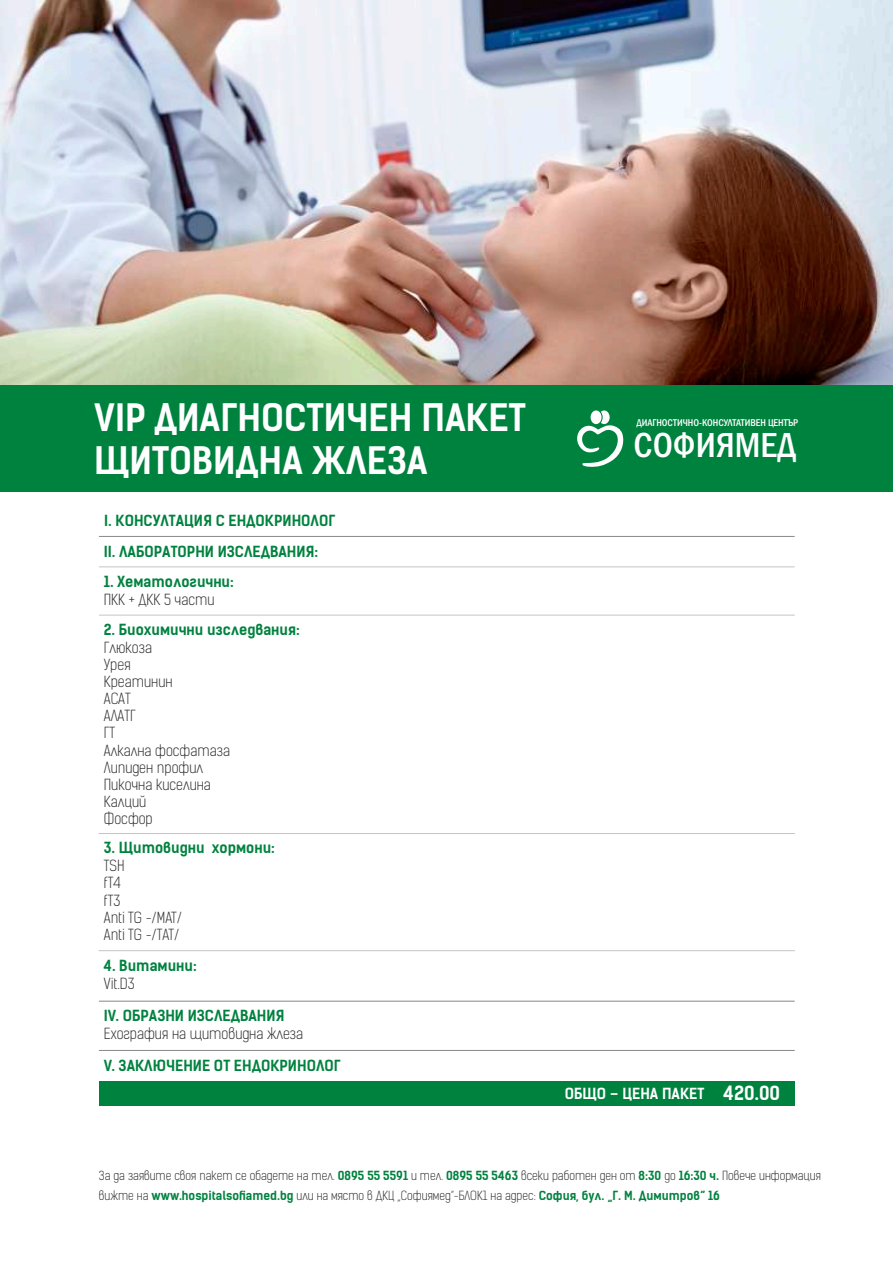
<style>
.page{position:relative;width:893px;height:1263px;background:#fff}
.page>*{position:absolute;margin:0;border:0;box-sizing:border-box;transform-origin:0 0}
.t1{font:36px/43.2px "Kelson Sans Bold BG";color:#fefefe}
.t2{font:500 condensed 36px "Franklin Gothic";color:#fefefe}
.t3{font:14.55px "Kelson Sans Bold BG";color:#00823f}
.t4{font:14.55px/17.1px "Kelson Sans Light BG";color:#2a2a29}
.t5{font:14.55px "Kelson Sans Bold BG";color:#fefefe}
.t6{font:12px "Kelson Sans Light BG";color:#2a2a29}
.t7{font:12px "Kelson Sans Bold BG";color:#00823f}
.t8{font:500 condensed 10.2px "Franklin Gothic";color:#fefefe}
.s1{font-size:18.75px}
.s2{font-family:"Kelson Sans Bold BG";color:#00823f}
.s3{font-family:"Kelson Sans Light BG";color:#2a2a29}
</style>
<div class="page">
<img style="left:0;top:0;width:893px;height:385px">
<div style="left:99px;top:1081px;width:696px;height:24px;background:#00823f"></div>
<hr style="left:99px;top:536px;width:696px;height:1px;background:#888887">
<hr style="left:99px;top:615px;width:696px;height:1px;background:#c5c5c5">
<hr style="left:99px;top:1001px;width:696px;height:1px;background:#888887">
<hr style="left:99px;top:950px;width:696px;height:1px;background:#c5c5c5">
<hr style="left:99px;top:833px;width:696px;height:1px;background:#c5c5c5">
<hr style="left:99px;top:566px;width:696px;height:1px;background:#c5c5c5">
<hr style="left:99px;top:1050px;width:696px;height:1px;background:#888887">
<div style="left:0;top:385px;width:893px;height:107px;background:#00823f"></div>
<svg style="left:577px;top:410px;width:47px;height:57px"></svg>
<div style="left:591px;top:410px;width:11px;height:14px;background:#fefefe;border-radius:50%"></div>
<h1 class="t1" style="left:94px;top:400px;width:433px">VIP ДИАГНОСТИЧЕН ПАКЕТ<br>ЩИТОВИДНА ЖЛЕЗА</h1>
<p class="t3" style="left:104px;top:515px;width:233px">I. КОНСУЛТАЦИЯ С ЕНДОКРИНОЛОГ</p>
<p class="t3" style="left:104px;top:546px;width:216px">II. ЛАБОРАТОРНИ ИЗСЛЕДВАНИЯ:</p>
<p class="t3" style="left:104px;top:576px;width:131px">1. Хематологични:</p>
<p class="t4" style="left:104px;top:592px;width:112px">ПКК + ДКК 5 части</p>
<p class="t3" style="left:104px;top:624px;width:197px">2. Биохимични изследвания:</p>
<p class="t4" style="left:104px;top:641px;width:128px">Глюкоза<br>Урея<br>Креатинин<br>АСАТ<br>АЛАТГ<br>ГТ<br>Алкална фосфатаза<br>Липиден профил<br>Пикочна киселина<br>Калций<br>Фосфор</p>
<p class="t3" style="left:104px;top:842px;width:172px">3. Щитовидни хормони:</p>
<p class="t4" style="left:104px;top:859px;width:80px">TSH<br>fT4<br>fT3<br>Anti TG -/МAT/<br>Anti TG -/TAT/</p>
<p class="t3" style="left:104px;top:960px;width:94px">4. Витамини:</p>
<p class="t4" style="left:104px;top:977px;width:32px">Vit.D3</p>
<p class="t3" style="left:104px;top:1010px;width:182px">IV. ОБРАЗНИ ИЗСЛЕДВАНИЯ</p>
<p class="t4" style="left:104px;top:1027px;width:201px">Ехография на щитовидна жлеза</p>
<p class="t3" style="left:104px;top:1060px;width:238px">V. ЗАКЛЮЧЕНИЕ ОТ ЕНДОКРИНОЛОГ</p>
<p class="t8" style="left:636px;top:419px;width:163px">ДИАГНОСТИЧНО-КОНСУЛТАТИВЕН ЦЕНТЪР</p>
<h1 class="t2" style="left:634px;top:432px;width:164px">СОФИЯМЕД</h1>
<p class="t5" style="left:565px;top:1088px;width:217px">ОБЩО – ЦЕНА ПАКЕТ <span class="s1">420.00</span></p>
<p class="t6" style="left:99px;top:1171px;width:723px">За да заявите своя пакет се обадете на тел. <span class="s2">0895 55 5591</span> и тел. <span class="s2">0895 55 5463</span> всеки работен ден от <span class="s2">8:30</span> до <span class="s2">16:30 ч.</span> Повече информация</p>
<p class="t7" style="left:99px;top:1191px;width:622px"><span class="s3">вижте на</span> www.hospitalsofiamed.bg <span class="s3">или на място в ДКЦ „Софиямед“-БЛОК1 на адрес:</span> София, бул. Г. М. Димитров” 16</p>
<p class="t7" style="left:608px;top:1199px;width:7px">“</p>
</div>
